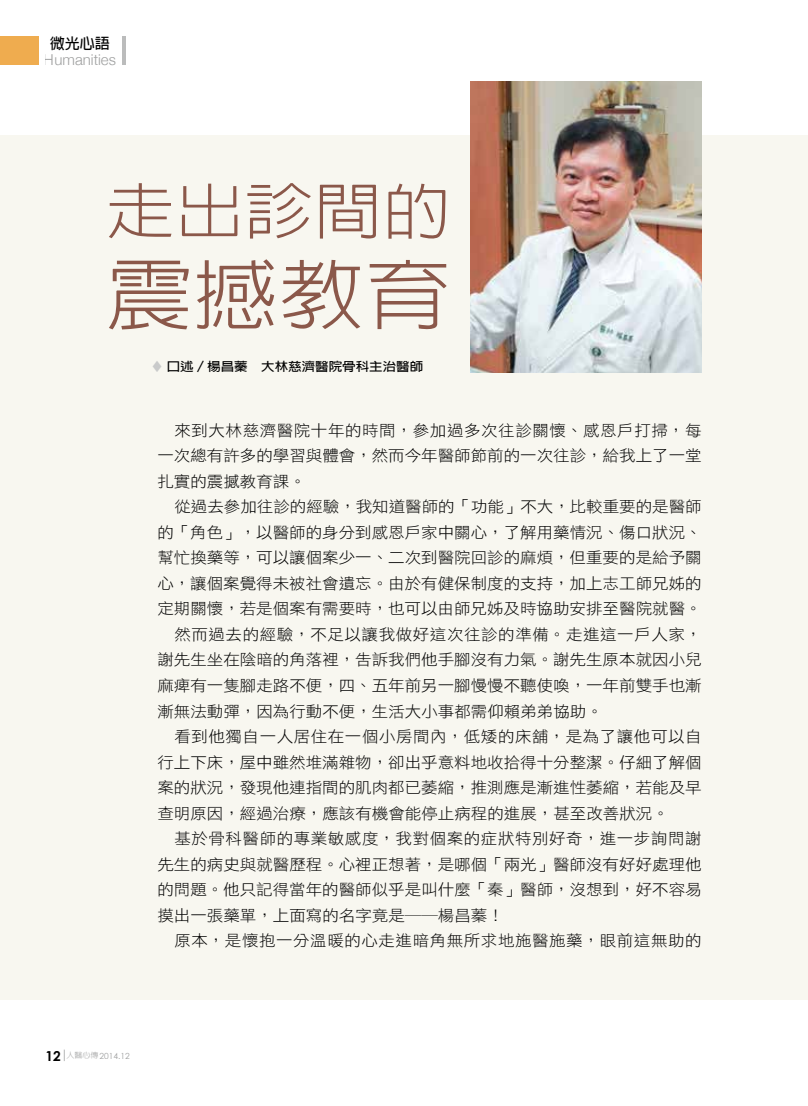
<style>
.page{position:relative;width:808px;height:1106px;background:#fff}
.page>*{position:absolute;margin:0;border:0;box-sizing:border-box;transform-origin:0 0}
.t1{font:300 76.95px "Lin Gothic";color:#8b584a;scale:1.11 1}
.t2{font:300 61.65px "Lin Gothic";letter-spacing:.01em;color:#8b584a;scale:1.11 1}
.t3{font:15.6px/25.5px "DF Hei Std W3";color:#000;text-align:justify;scale:1.06 1}
.t4{font:15.6px "DF Hei Std W3";letter-spacing:.035em;color:#000;scale:1.06 1}
.t5{font:300 15px "Helvetica Neue";color:#9fa0a0}
.t6{font:700 15px "Lin Gothic";color:#000}
.t7{font:700 12.15px "Lin Gothic";color:#000;scale:1.11 1}
.t8{font:8.4px "Century Gothic";color:#9fa0a0}
.s1{font-weight:500;color:#c9caca}
.s2{font-weight:700;font-size:13.65px;color:#000}
.s3{font-family:"Lin Gothic";font-weight:300;font-size:7.65px}
</style>
<div class="page">
<div style="left:0;top:135px;width:808px;height:864px;background:#f8f7f0"></div>
<svg style="left:64px;top:1049px;width:1px;height:12px"></svg>
<div style="left:0;top:37px;width:38px;height:28px;background:#efac4f"></div>
<hr style="left:122px;top:37px;width:4px;height:28px;background:#bbbcbc">
<img style="left:471px;top:82px;width:231px;height:290px">
<p class="t6" style="left:50px;top:36px;width:61px">微光心語</p>
<p class="t5" style="left:44px;top:47px;width:73px">Humanities</p>
<h2 class="t2" style="left:106px;top:180px;width:312px">走出診間的</h2>
<h1 class="t1" style="left:106px;top:256px;width:312px">震撼教育</h1>
<p class="t7" style="left:153px;top:360px;width:245px"><span class="s1">◆</span> 口述／楊昌蓁　大林慈濟醫院骨科主治醫師</p>
<p class="t3" style="left:157px;top:417px;width:515px;text-indent:17px">來到大林慈濟醫院十年的時間，參加過多次往診關懷、感恩戶打掃，每一次總有許多的學習與體會，然而今年醫師節前的一次往診，給我上了一堂扎實的震撼教育課。</p>
<p class="t3" style="left:174px;top:493px;width:499px">從過去參加往診的經驗，我知道醫師的「功能」不大，比較重要的是醫師</p>
<p class="t3" style="left:157px;top:519px;width:515px">的「角色」，以醫師的身分到感恩戶家中關心，了解用藥情況、傷口狀況、</p>
<p class="t3" style="left:157px;top:544px;width:515px">幫忙換藥等，可以讓個案少一、二次到醫院回診的麻煩，但重要的是給予關</p>
<p class="t3" style="left:157px;top:570px;width:515px">心，讓個案覺得未被社會遺忘。由於有健保制度的支持，加上志工師兄姊的</p>
<p class="t3" style="left:157px;top:596px;width:515px">定期關懷，若是個案有需要時，也可以由師兄姊及時協助安排至醫院就醫。</p>
<p class="t4" style="left:174px;top:626px;width:499px">然而過去的經驗，不足以讓我做好這次往診的準備。走進這一戶人家，</p>
<p class="t3" style="left:157px;top:647px;width:515px">謝先生坐在陰暗的角落裡，告訴我們他手腳沒有力氣。謝先生原本就因小兒</p>
<p class="t3" style="left:157px;top:672px;width:515px">麻痺有一隻腳走路不便，四、五年前另一腳慢慢不聽使喚，一年前雙手也漸</p>
<p class="t3" style="left:157px;top:698px;width:422px">漸無法動彈，因為行動不便，生活大小事都需仰賴弟弟協助。</p>
<p class="t4" style="left:174px;top:728px;width:499px">看到他獨自一人居住在一個小房間內，低矮的床舖，是為了讓他可以自</p>
<p class="t3" style="left:157px;top:749px;width:515px">行上下床，屋中雖然堆滿雜物，卻出乎意料地收拾得十分整潔。仔細了解個</p>
<p class="t3" style="left:157px;top:774px;width:515px">案的狀況，發現他連指間的肌肉都已萎縮，推測應是漸進性萎縮，若能及早</p>
<p class="t3" style="left:157px;top:800px;width:484px">查明原因，經過治療，應該有機會能停止病程的進展，甚至改善狀況。</p>
<p class="t4" style="left:174px;top:830px;width:499px">基於骨科醫師的專業敏感度，我對個案的症狀特別好奇，進一步詢問謝</p>
<p class="t3" style="left:157px;top:851px;width:515px">先生的病史與就醫歷程。心裡正想著，是哪個「兩光」醫師沒有好好處理他</p>
<p class="t3" style="left:157px;top:876px;width:515px">的問題。他只記得當年的醫師似乎是叫什麼「秦」醫師，沒想到，好不容易</p>
<p class="t3" style="left:157px;top:902px;width:328px">摸出一張藥單，上面寫的名字竟是――楊昌蓁！</p>
<p class="t4" style="left:174px;top:932px;width:499px">原本，是懷抱一分溫暖的心走進暗角無所求地施醫施藥，眼前這無助的</p>
<p class="t8" style="left:45px;top:1050px;width:86px"><span class="s2">12</span> <span class="s3">人醫心傳</span>2014.12</p>
</div>
